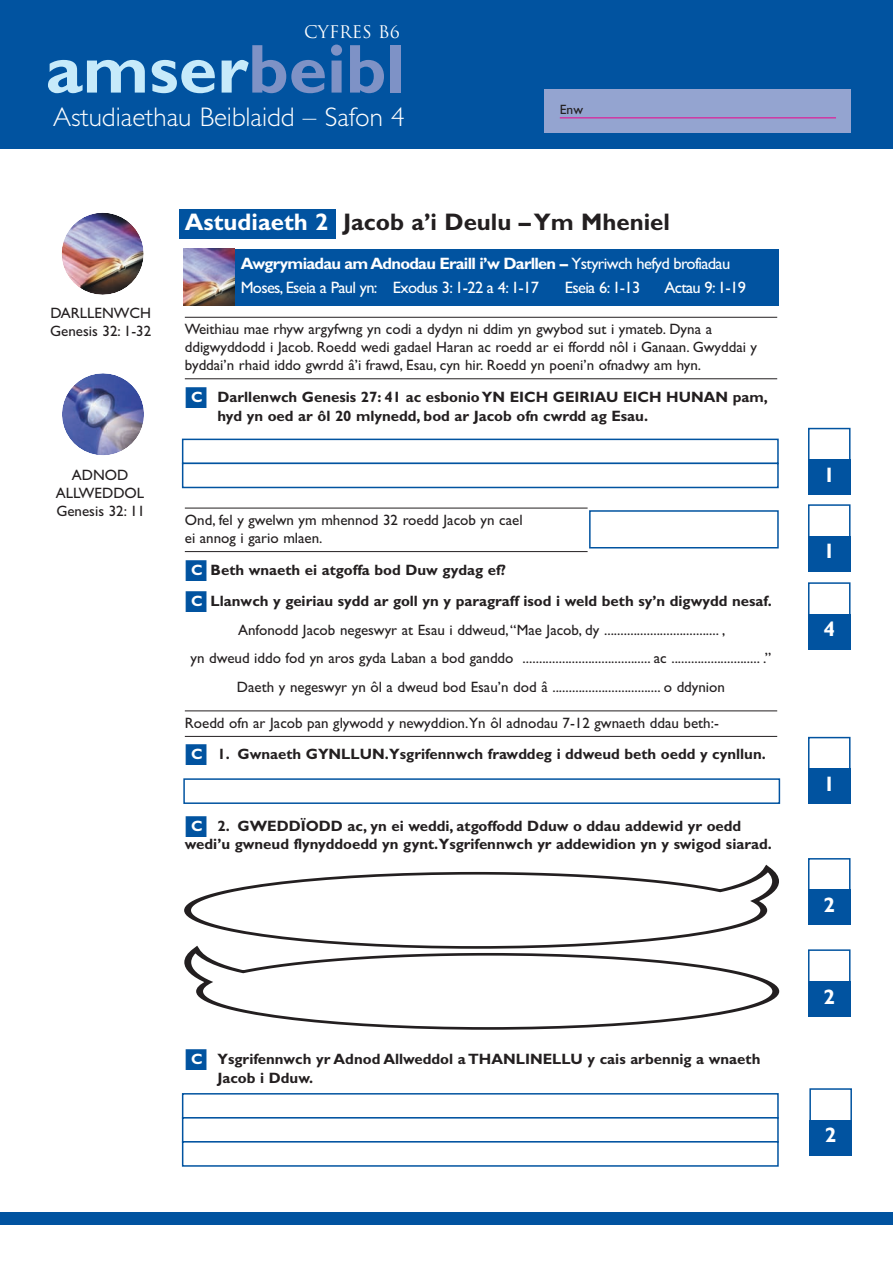
<style>
.page{position:relative;width:893px;height:1263px;background:#fff}
.page>*{position:absolute;margin:0;border:0;box-sizing:border-box;transform-origin:0 0}
.t1{font:700 69.45px "Gill Sans";color:#c6eafa}
.t2{font:300 27px "Gill Sans";color:#fff}
.t3{font:700 24px "Gill Sans";color:#231f20}
.t4{font:700 21px "Gill Sans";color:#fff}
.t5{font:16.95px "Trajan";color:#fff}
.t6{font:16.5px/24px "Gill Sans";letter-spacing:-.04em;color:#fff}
.t7{font:15px/18px "Gill Sans";color:#231f20}
.t8{font:700 15px/19.5px "Gill Sans";color:#231f20}
.t9{font:13.5px "Gill Sans";color:#231f20}
.s1{color:#7e92c6}
.s2{color:#fff}
.s3{font-weight:700}
.s4{color:#0153a0}
.s5{font-weight:700;color:#fff}
</style>
<div class="page">
<div style="left:0;top:1212px;width:892px;height:13px;background:#0153a0"></div>
<img style="left:62px;top:213px;width:82px;height:82px">
<img style="left:62px;top:373px;width:82px;height:82px">
<div style="left:179px;top:209px;width:156px;height:30px;background:#0153a0"></div>
<div style="left:809px;top:1088px;width:43px;height:34px;border:2px solid #0153a0"></div>
<div style="left:809px;top:1120px;width:43px;height:36px;background:#0153a0"></div>
<div style="left:808px;top:949px;width:42px;height:34px;border:2px solid #0153a0"></div>
<div style="left:808px;top:981px;width:42px;height:36px;background:#0153a0"></div>
<div style="left:808px;top:428px;width:42px;height:34px;border:2px solid #0153a0"></div>
<div style="left:808px;top:459px;width:42px;height:36px;background:#0153a0"></div>
<div style="left:808px;top:504px;width:42px;height:34px;border:2px solid #0153a0"></div>
<div style="left:808px;top:536px;width:42px;height:36px;background:#0153a0"></div>
<div style="left:808px;top:582px;width:42px;height:34px;border:2px solid #0153a0"></div>
<div style="left:808px;top:614px;width:42px;height:36px;background:#0153a0"></div>
<div style="left:808px;top:737px;width:42px;height:34px;border:2px solid #0153a0"></div>
<div style="left:808px;top:768px;width:42px;height:36px;background:#0153a0"></div>
<div style="left:808px;top:858px;width:42px;height:34px;border:2px solid #0153a0"></div>
<div style="left:808px;top:890px;width:42px;height:35px;background:#0153a0"></div>
<hr style="left:185px;top:317px;width:592px;height:1px;background:#231f20">
<hr style="left:185px;top:379px;width:592px;height:1px;background:#231f20">
<hr style="left:185px;top:508px;width:403px;height:1px;background:#231f20">
<hr style="left:185px;top:551px;width:403px;height:1px;background:#231f20">
<hr style="left:185px;top:711px;width:592px;height:1px;background:#231f20">
<hr style="left:185px;top:736px;width:592px;height:1px;background:#231f20">
<div style="left:184px;top:249px;width:595px;height:56px;background:#0153a0"></div>
<img style="left:183px;top:249px;width:52px;height:56px">
<div style="left:182px;top:439px;width:597px;height:25px;border:2px solid #0153a0"></div>
<div style="left:182px;top:463px;width:597px;height:25px;border:2px solid #0153a0"></div>
<div style="left:589px;top:510px;width:190px;height:39px;border:2px solid #0153a0"></div>
<div style="left:183px;top:778px;width:597px;height:26px;border:2px solid #0153a0"></div>
<svg style="left:184px;top:866px;width:595px;height:81px"></svg>
<svg style="left:184px;top:947px;width:596px;height:83px"></svg>
<div style="left:182px;top:1093px;width:597px;height:26px;border:2px solid #0153a0"></div>
<div style="left:182px;top:1117px;width:597px;height:26px;border:2px solid #0153a0"></div>
<div style="left:182px;top:1141px;width:597px;height:26px;border:2px solid #0153a0"></div>
<div style="left:0;top:0;width:892px;height:149px;background:#0153a0"></div>
<div style="left:545px;top:89px;width:306px;height:44px;background:#94a4d0"></div>
<hr style="left:560px;top:118px;width:276px;height:1px;background:#ed028c">
<p class="t5" style="left:304px;top:22px;width:97px">CYFRes B6</p>
<h1 class="t1" style="left:46px;top:45px;width:360px">amser<span class="s1">beibl</span></h1>
<h2 class="t2" style="left:53px;top:108px;width:353px">Astudiaethau Beiblaidd – Safon 4</h2>
<p class="t9" style="left:560px;top:104px;width:25px">Enw</p>
<h3 class="t3" style="left:185px;top:214px;width:487px"><span class="s2">Astudiaeth 2</span> Jacob a’i Deulu – Ym Mheniel</h3>
<p class="t7" style="left:50px;top:306px;width:103px">DARLLENWCH<br>Genesis 32: 1-32</p>
<p class="t7" style="left:56px;top:468px;width:91px;text-align:center">ADNOD<br>ALLWEDDOL<br>Genesis 32: 11</p>
<p class="t6" style="left:241px;top:253px;width:491px"><span class="s3">Awgrymiadau am Adnodau Eraill i’w Darllen –</span> Ystyriwch hefyd brofiadau<br>Moses, Eseia a Paul yn: Exodus 3: 1-22 a 4: 1-17</p>
<p class="t6" style="left:565px;top:277px;width:77px">Eseia 6: 1-13</p>
<p class="t6" style="left:664px;top:277px;width:83px">Actau 9: 1-19</p>
<p class="t7" style="left:185px;top:322px;width:574px">Weithiau mae rhyw argyfwng yn codi a dydyn ni ddim yn gwybod sut i ymateb. Dyna a ddigwyddodd i Jacob. Roedd wedi gadael Haran ac roedd ar ei ffordd nôl i Ganaan. Gwyddai y byddai’n rhaid iddo gwrdd â’i frawd, Esau, cyn hir. Roedd yn poeni’n ofnadwy am hyn.</p>
<p class="t8" style="left:217px;top:389px;width:552px;text-indent:-33px"><span class="s4">■</span><span class="s2">C</span> Darllenwch Genesis 27: 41 ac esbonio YN EICH GEIRIAU EICH HUNAN pam, hyd yn oed ar ôl 20 mlynedd, bod ar Jacob ofn cwrdd ag Esau.</p>
<p class="t7" style="left:185px;top:513px;width:339px">Ond, fel y gwelwn ym mhennod 32 roedd Jacob yn cael ei annog i gario mlaen.</p>
<p class="t8" style="left:185px;top:561px;width:323px"><span class="s4">■</span><span class="s2">C</span> Beth wnaeth ei atgoffa bod Duw gydag ef?</p>
<p class="t7" style="left:185px;top:588px;width:589px;line-height:28.5px;text-align:center"><span class="s4">■</span><span class="s5">C</span> <span class="s3">Llanwch y geiriau sydd ar goll yn y paragraff isod i weld beth sy’n digwydd nesaf.<br></span>Anfonodd Jacob negeswyr at Esau i ddweud, “Mae Jacob, dy ................................... ,<br>yn dweud iddo fod yn aros gyda Laban a bod ganddo ....................................... ac ........................... .” Daeth y negeswyr yn ôl a dweud bod Esau’n dod â ................................. o ddynion</p>
<p class="t7" style="left:185px;top:716px;width:535px">Roedd ofn ar Jacob pan glywodd y newyddion.Yn ôl adnodau 7-12 gwnaeth ddau beth:-</p>
<p class="t8" style="left:185px;top:746px;width:582px"><span class="s4">■</span><span class="s2">C</span> 1. Gwnaeth GYNLLUN.Ysgrifennwch frawddeg i ddweud beth oedd y cynllun.</p>
<p class="t8" style="left:185px;top:819px;width:588px;line-height:18px"><span class="s4">■</span><span class="s2">C</span> 2. GWEDDÏODD ac, yn ei weddi, atgoffodd Dduw o ddau addewid yr oedd wedi’u gwneud flynyddoedd yn gynt.Ysgrifennwch yr addewidion yn y swigod siarad.</p>
<p class="t8" style="left:217px;top:1051px;width:544px;text-indent:-33px"><span class="s4">■</span><span class="s2">C</span> Ysgrifennwch yr Adnod Allweddol a THANLINELLU y cais arbennig a wnaeth<br>Jacob i Dduw.</p>
<h3 class="t4" style="left:823px;top:468px;width:13px">1</h3>
<h3 class="t4" style="left:823px;top:544px;width:13px">1</h3>
<h3 class="t4" style="left:823px;top:622px;width:13px">4</h3>
<h3 class="t4" style="left:823px;top:777px;width:13px">1</h3>
<h3 class="t4" style="left:823px;top:898px;width:13px">2</h3>
<h3 class="t4" style="left:823px;top:989px;width:13px">2</h3>
<h3 class="t4" style="left:825px;top:1128px;width:13px">2</h3>
</div>
